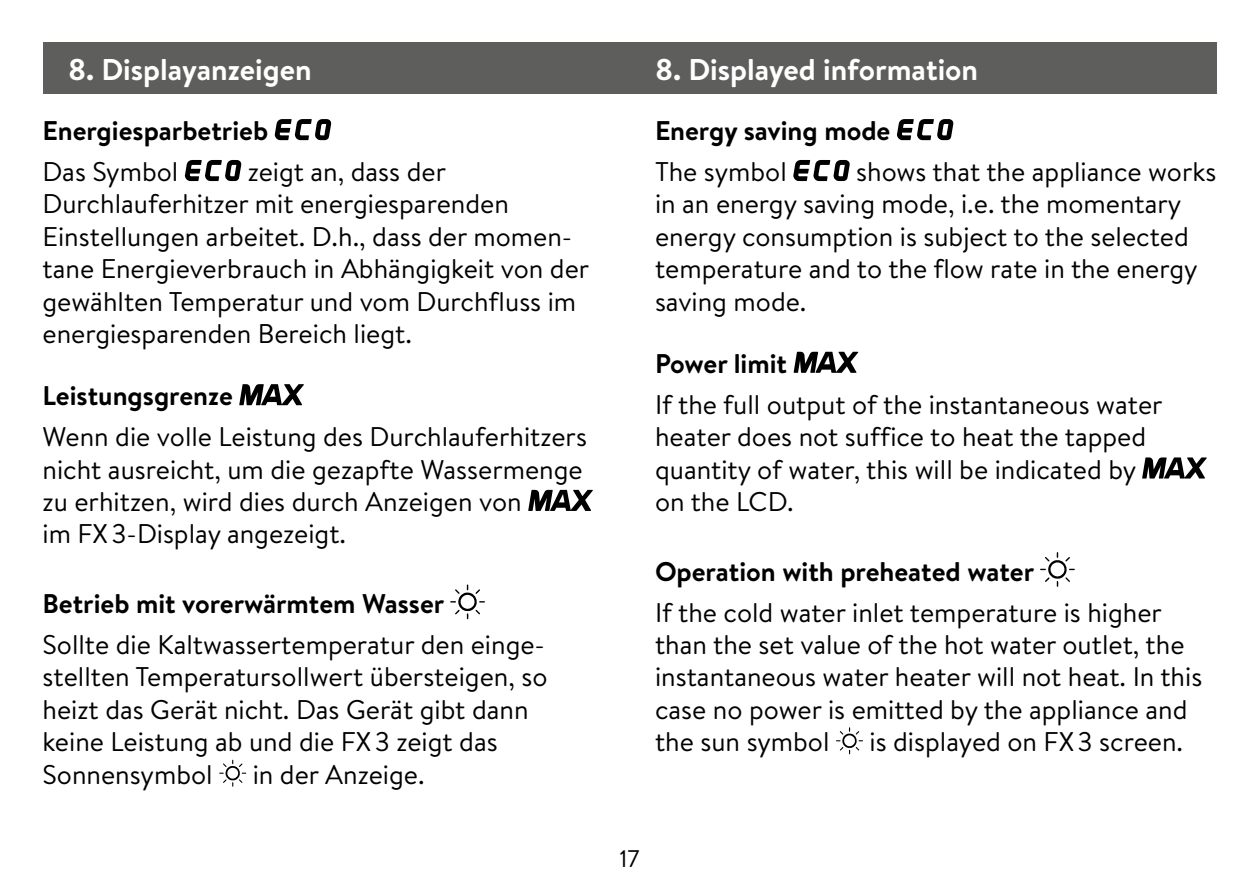
<style>
.page{position:relative;width:1259px;height:893px;background:#fff}
.page>*{position:absolute;margin:0;border:0;box-sizing:border-box;transform-origin:0 0}
.t1{font:700 30px "Brandon Text";color:#fff}
.t2{font:27px/32.4px "Brandon Text";color:#000}
.t3{font:700 27px "Brandon Text";color:#000}
.t4{font:24px "Brandon Text";color:#000}
</style>
<div class="page">
<svg style="left:275px;top:119px;width:56px;height:21px"></svg>
<svg style="left:185px;top:160px;width:56px;height:21px"></svg>
<svg style="left:239px;top:384px;width:65px;height:21px"></svg>
<svg style="left:528px;top:490px;width:65px;height:21px"></svg>
<svg style="left:450px;top:584px;width:35px;height:35px"></svg>
<svg style="left:219px;top:760px;width:27px;height:27px"></svg>
<svg style="left:897px;top:119px;width:56px;height:21px"></svg>
<svg style="left:793px;top:160px;width:56px;height:21px"></svg>
<svg style="left:793px;top:352px;width:65px;height:21px"></svg>
<svg style="left:1142px;top:457px;width:64px;height:22px"></svg>
<svg style="left:1040px;top:552px;width:34px;height:35px"></svg>
<svg style="left:836px;top:727px;width:27px;height:27px"></svg>
<div style="left:43px;top:43px;width:1173px;height:51px;background:#5e5e5d"></div>
<p class="t1" style="left:68px;top:49px;width:245px">8. Displayanzeigen</p>
<p class="t1" style="left:655px;top:49px;width:325px">8. Displayed information</p>
<p class="t3" style="left:43px;top:112px;width:227px">Energiesparbetrieb</p>
<p class="t2" style="left:43px;top:155px;width:137px">Das Symbol</p>
<p class="t2" style="left:43px;top:155px;width:548px;text-indent:205px">zeigt an, dass der Durchlauferhitzer mit energiesparenden Einstellungen arbeitet. D.h., dass der momen&shy;tane Energieverbrauch in Abhängigkeit von der gewählten Temperatur und vom Durchfluss im energiesparenden Bereich liegt.</p>
<p class="t3" style="left:43px;top:377px;width:192px">Leistungsgrenze</p>
<p class="t2" style="left:43px;top:420px;width:546px">Wenn die volle Leistung des Durchlauferhitzers nicht ausreicht, um die gezapfte Wassermenge zu erhitzen, wird dies durch Anzeigen von<br>im FX3-Display angezeigt.</p>
<p class="t3" style="left:43px;top:585px;width:403px">Betrieb mit vorerwärmtem Wasser</p>
<p class="t2" style="left:43px;top:628px;width:506px">Sollte die Kaltwassertemperatur den einge&shy;stellten Temperatursollwert übersteigen, so heizt das Gerät nicht. Das Gerät gibt dann keine Leistung ab und die FX3 zeigt das Sonnensymbol</p>
<p class="t2" style="left:253px;top:757px;width:173px">in der Anzeige.</p>
<p class="t3" style="left:655px;top:112px;width:237px">Energy saving mode</p>
<p class="t2" style="left:655px;top:155px;width:133px">The symbol</p>
<p class="t2" style="left:655px;top:155px;width:563px;text-indent:201px">shows that the appliance works in an energy saving mode, i.e. the momentary energy consumption is subject to the selected temperature and to the flow rate in the energy saving mode.</p>
<p class="t3" style="left:655px;top:345px;width:134px">Power limit</p>
<p class="t2" style="left:655px;top:387px;width:509px">If the full output of the instantaneous water heater does not suffice to heat the tapped quantity of water, this will be indicated by on the LCD.</p>
<p class="t3" style="left:655px;top:553px;width:381px">Operation with preheated water</p>
<p class="t2" style="left:655px;top:595px;width:549px">If the cold water inlet temperature is higher than the set value of the hot water outlet, the instantaneous water heater will not heat. In this case no power is emitted by the appliance and the sun symbol</p>
<p class="t2" style="left:869px;top:725px;width:315px">is displayed on FX3 screen.</p>
<p class="t4" style="left:619px;top:842px;width:22px">17</p>
</div>
